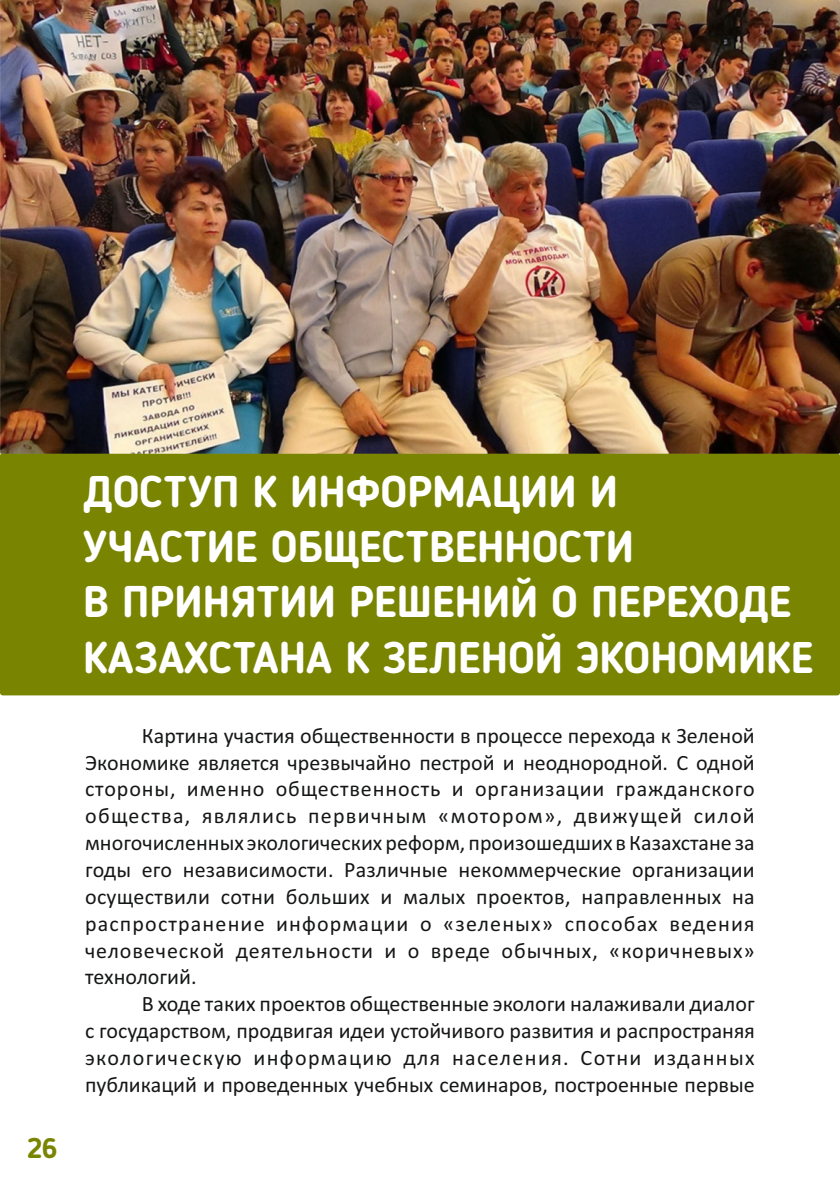
<style>
.page{position:relative;width:840px;height:1191px;background:#fff}
.page>*{position:absolute;margin:0;border:0;box-sizing:border-box;transform-origin:0 0}
.t1{font:700 44px/55.4px "Blogger Sans";color:#fff}
.t2{font:700 28px "Blogger Sans";color:#798400}
.t3{font:22px/26.8px "Calibri";color:#151616;text-align:justify}
</style>
<div class="page">
<div style="left:0;top:453px;width:839px;height:242px;background:#798400;border-radius:3px"></div>
<img style="left:0;top:0;width:839px;height:454px">
<p class="t2" style="left:27px;top:1137px;width:32px">26</p>
<h1 class="t1" style="left:83px;top:467px;width:731px">ДОСТУП К ИНФОРМАЦИИ И<br>УЧАСТИЕ ОБЩЕСТВЕННОСТИ<br>В ПРИНЯТИИ РЕШЕНИЙ О ПЕРЕХОДЕ<br>КАЗАХСТАНА К ЗЕЛЕНОЙ ЭКОНОМИКЕ</h1>
<p class="t3" style="left:85px;top:724px;width:671px;text-indent:57px">Картина участия общественности в процессе перехода к Зеленой Экономике является чрезвычайно пестрой и неоднородной. С одной стороны, именно общественность и организации гражданского общества, являлись первичным «мотором», движущей силой многочисленных экологических реформ, произошедших в Казахстане за годы его независимости. Различные некоммерческие организации осуществили сотни больших и малых проектов, направленных на распространение информации о «зеленых» способах ведения человеческой деятельности и о вреде обычных, «коричневых» технологий.</p>
<p class="t3" style="left:85px;top:992px;width:671px;text-indent:57px">В ходе таких проектов общественные экологи налаживали диалог с государством, продвигая идеи устойчивого развития и распространяя экологическую информацию для населения. Сотни изданных публикаций и проведенных учебных семинаров, построенные первые</p>
</div>
